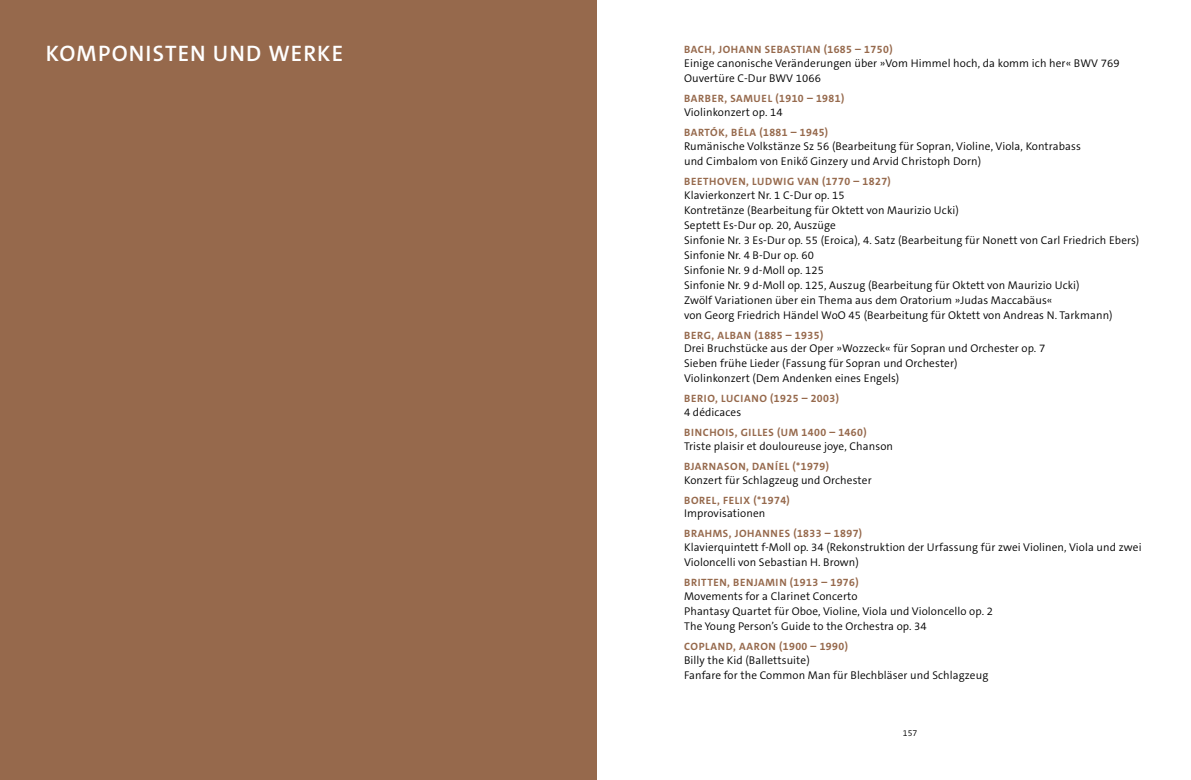
<style>
.page{position:relative;width:1191px;height:780px;background:#fff}
.page>*{position:absolute;margin:0;border:0;box-sizing:border-box;transform-origin:0 0}
.t1{font:600 22.5px "The Sans C5";letter-spacing:.05em;color:#fff}
.t2{font:300 11.25px/15px "The Sans C5";letter-spacing:.01em;color:#000}
.t3{font:700 10.62px "The Sans C5";letter-spacing:.06em;color:#96694c}
.t4{font:700 10.62px "The Sans C5";letter-spacing:.04em;color:#96694c}
.t5{font:300 8.75px "The Sans C5";color:#000}
</style>
<div class="page">
<div style="left:0;top:0;width:596px;height:780px;background:#96694c"></div>
<h1 class="t1" style="left:46px;top:39px;width:299px">KOMPONISTEN UND WERKE</h1>
<p class="t3" style="left:684px;top:43px;width:210px">BACH, JOHANN SEBASTIAN (1685 – 1750)</p>
<p class="t2" style="left:684px;top:56px;width:437px">Einige canonische Veränderungen über »Vom Himmel hoch, da komm ich her« BWV 769<br>Ouvertüre C-Dur BWV 1066</p>
<p class="t3" style="left:684px;top:92px;width:162px">BARBER, SAMUEL (1910 – 1981)</p>
<p class="t2" style="left:684px;top:105px;width:100px">Violinkonzert op. 14</p>
<p class="t4" style="left:684px;top:125px;width:145px">BARTÓK, BÉLA (1881 – 1945)</p>
<p class="t2" style="left:684px;top:138px;width:398px">Rumänische Volkstänze Sz 56 (Bearbeitung für Sopran, Violine, Viola, Kontrabass und Cimbalom von Enikő Ginzery und Arvid Christoph Dorn)</p>
<p class="t3" style="left:684px;top:174px;width:208px">BEETHOVEN, LUDWIG VAN (1770 – 1827)</p>
<p class="t2" style="left:684px;top:187px;width:457px">Klavierkonzert Nr. 1 C-Dur op. 15<br>Kontretänze (Bearbeitung für Oktett von Maurizio Ucki)<br>Septett Es-Dur op. 20, Auszüge<br>Sinfonie Nr. 3 Es-Dur op. 55 (Eroica), 4. Satz (Bearbeitung für Nonett von Carl Friedrich Ebers)<br>Sinfonie Nr. 4 B-Dur op. 60<br>Sinfonie Nr. 9 d-Moll op. 125<br>Sinfonie Nr. 9 d-Moll op. 125, Auszug (Bearbeitung für Oktett von Maurizio Ucki)<br>Zwölf Variationen über ein Thema aus dem Oratorium »Judas Maccabäus«<br>von Georg Friedrich Händel WoO 45 (Bearbeitung für Oktett von Andreas N. Tarkmann)</p>
<p class="t3" style="left:684px;top:328px;width:141px">BERG, ALBAN (1885 – 1935)</p>
<p class="t2" style="left:684px;top:341px;width:363px">Drei Bruchstücke aus der Oper »Wozzeck« für Sopran und Orchester op. 7<br>Sieben frühe Lieder (Fassung für Sopran und Orchester)<br>Violinkonzert (Dem Andenken eines Engels)</p>
<p class="t3" style="left:684px;top:392px;width:156px">BERIO, LUCIANO (1925 – 2003)</p>
<p class="t2" style="left:684px;top:405px;width:59px">4 dédicaces</p>
<p class="t3" style="left:684px;top:425px;width:184px">BINCHOIS, GILLES (UM 1400 – 1460)</p>
<p class="t2" style="left:684px;top:438px;width:210px">Triste plaisir et douloureuse joye, Chanson</p>
<p class="t3" style="left:684px;top:459px;width:146px">BJARNASON, DANÍEL (*1979)</p>
<p class="t2" style="left:684px;top:472px;width:189px">Konzert für Schlagzeug und Orchester</p>
<p class="t3" style="left:684px;top:493px;width:107px">BOREL, FELIX (*1974)</p>
<p class="t2" style="left:684px;top:506px;width:83px">Improvisationen</p>
<p class="t3" style="left:684px;top:527px;width:179px">BRAHMS, JOHANNES (1833 – 1897)</p>
<p class="t2" style="left:684px;top:540px;width:459px">Klavierquintett f-Moll op. 34 (Rekonstruktion der Urfassung für zwei Violinen, Viola und zwei<br>Violoncelli von Sebastian H. Brown)</p>
<p class="t3" style="left:684px;top:575px;width:176px">BRITTEN, BENJAMIN (1913 – 1976)</p>
<p class="t2" style="left:684px;top:588px;width:310px">Movements for a Clarinet Concerto<br>Phantasy Quartet für Oboe, Violine, Viola und Violoncello op. 2<br>The Young Person’s Guide to the Orchestra op. 34</p>
<p class="t3" style="left:684px;top:639px;width:165px">COPLAND, AARON (1900 – 1990)</p>
<p class="t2" style="left:684px;top:652px;width:306px">Billy the Kid (Ballettsuite)<br>Fanfare for the Common Man für Blechbläser und Schlagzeug</p>
<p class="t5" style="left:902px;top:727px;width:16px">157</p>
</div>
